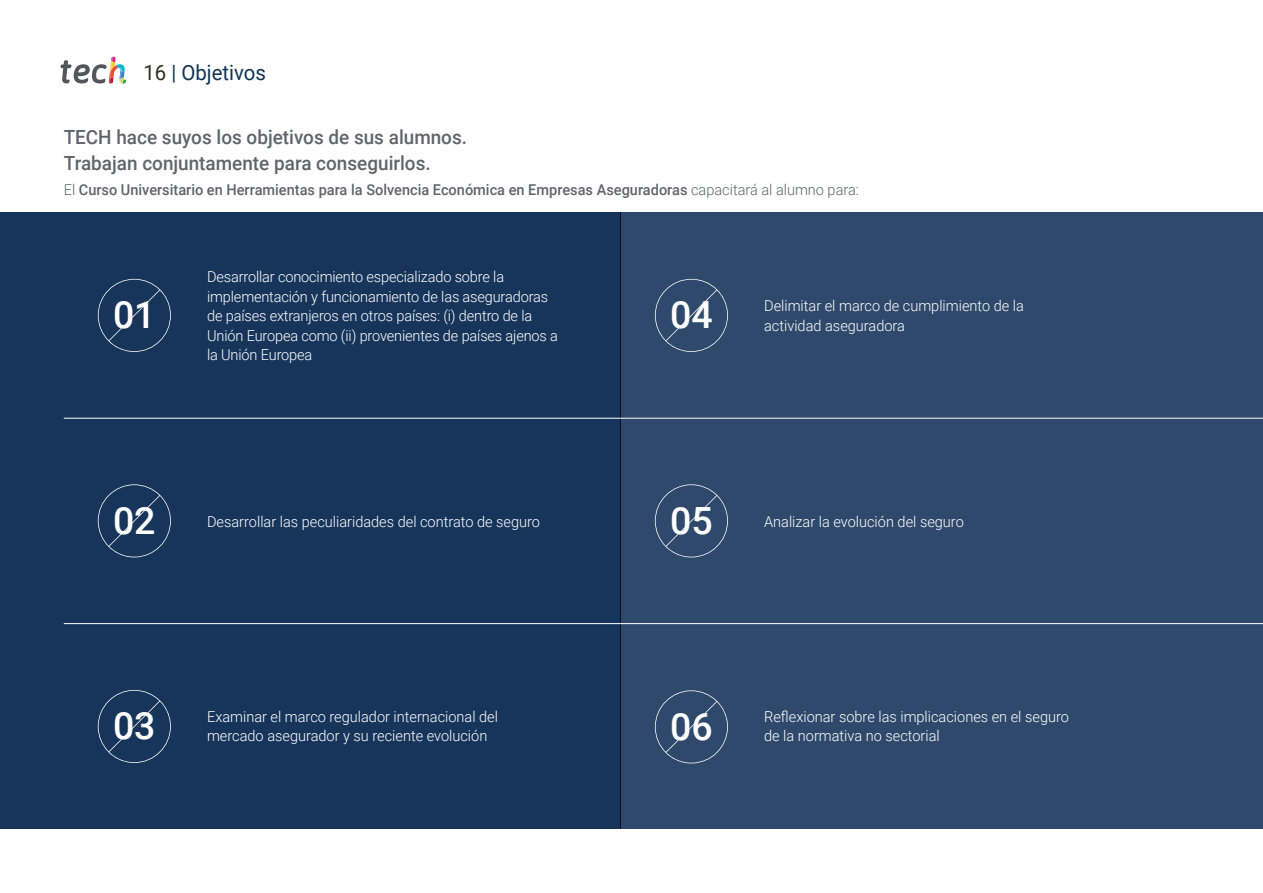
<style>
.page{position:relative;width:1263px;height:893px;background:#fff}
.page>*{position:absolute;margin:0;border:0;box-sizing:border-box;transform-origin:0 0}
.t1{font:500 37.5px "Roboto";color:#fff}
.t2{font:21px "Roboto";color:#123352}
.t3{font:500 19.5px/25.5px "Roboto";color:#61646a}
.t4{font:300 15px/19.5px "Roboto";color:#fff}
.t5{font:500 15px "Roboto";color:#61646a}
.s1{color:#312e20}
.s2{font-weight:300}
</style>
<div class="page">
<div style="left:0;top:213px;width:621px;height:616px;background:#17355b"></div>
<div style="left:621px;top:213px;width:642px;height:616px;background:#2e496b"></div>
<svg style="left:61px;top:57px;width:65px;height:27px"></svg>
<svg style="left:98px;top:279px;width:73px;height:73px"></svg>
<svg style="left:98px;top:690px;width:73px;height:73px"></svg>
<svg style="left:655px;top:690px;width:73px;height:73px"></svg>
<svg style="left:98px;top:484px;width:73px;height:73px"></svg>
<svg style="left:655px;top:279px;width:73px;height:73px"></svg>
<svg style="left:655px;top:484px;width:73px;height:73px"></svg>
<hr style="left:64px;top:418px;width:1199px;height:1px;background:#fff">
<hr style="left:64px;top:623px;width:1199px;height:1px;background:#fff">
<h2 class="t2" style="left:144px;top:57px;width:124px"><span class="s1">16</span> | Objetivos</h2>
<h3 class="t3" style="left:64px;top:124px;width:405px">TECH hace suyos los objetivos de sus alumnos.<br>Trabajan conjuntamente para conseguirlos.</h3>
<p class="t5" style="left:64px;top:179px;width:797px"><span class="s2">El</span> Curso Universitario en Herramientas para la Solvencia Económica en Empresas Aseguradoras <span class="s2">capacitará al alumno para:</span></p>
<h1 class="t1" style="left:113px;top:288px;width:44px">01</h1>
<p class="t4" style="left:207px;top:266px;width:352px">Desarrollar conocimiento especializado sobre la implementación y funcionamiento de las aseguradoras de países extranjeros en otros países: (i) dentro de la Unión Europea como (ii) provenientes de países ajenos a la Unión Europea</p>
<h1 class="t1" style="left:670px;top:288px;width:44px">04</h1>
<p class="t4" style="left:764px;top:295px;width:261px">Delimitar el marco de cumplimiento de la actividad aseguradora</p>
<h1 class="t1" style="left:113px;top:494px;width:44px">02</h1>
<p class="t4" style="left:207px;top:511px;width:334px">Desarrollar las peculiaridades del contrato de seguro</p>
<p class="t4" style="left:764px;top:511px;width:201px">Analizar la evolución del seguro</p>
<h1 class="t1" style="left:670px;top:494px;width:44px">05</h1>
<p class="t4" style="left:207px;top:706px;width:292px">Examinar el marco regulador internacional del mercado asegurador y su reciente evolución</p>
<h1 class="t1" style="left:113px;top:699px;width:44px">03</h1>
<h1 class="t1" style="left:670px;top:700px;width:44px">06</h1>
<p class="t4" style="left:764px;top:706px;width:306px">Reflexionar sobre las implicaciones en el seguro de la normativa no sectorial</p>
</div>
